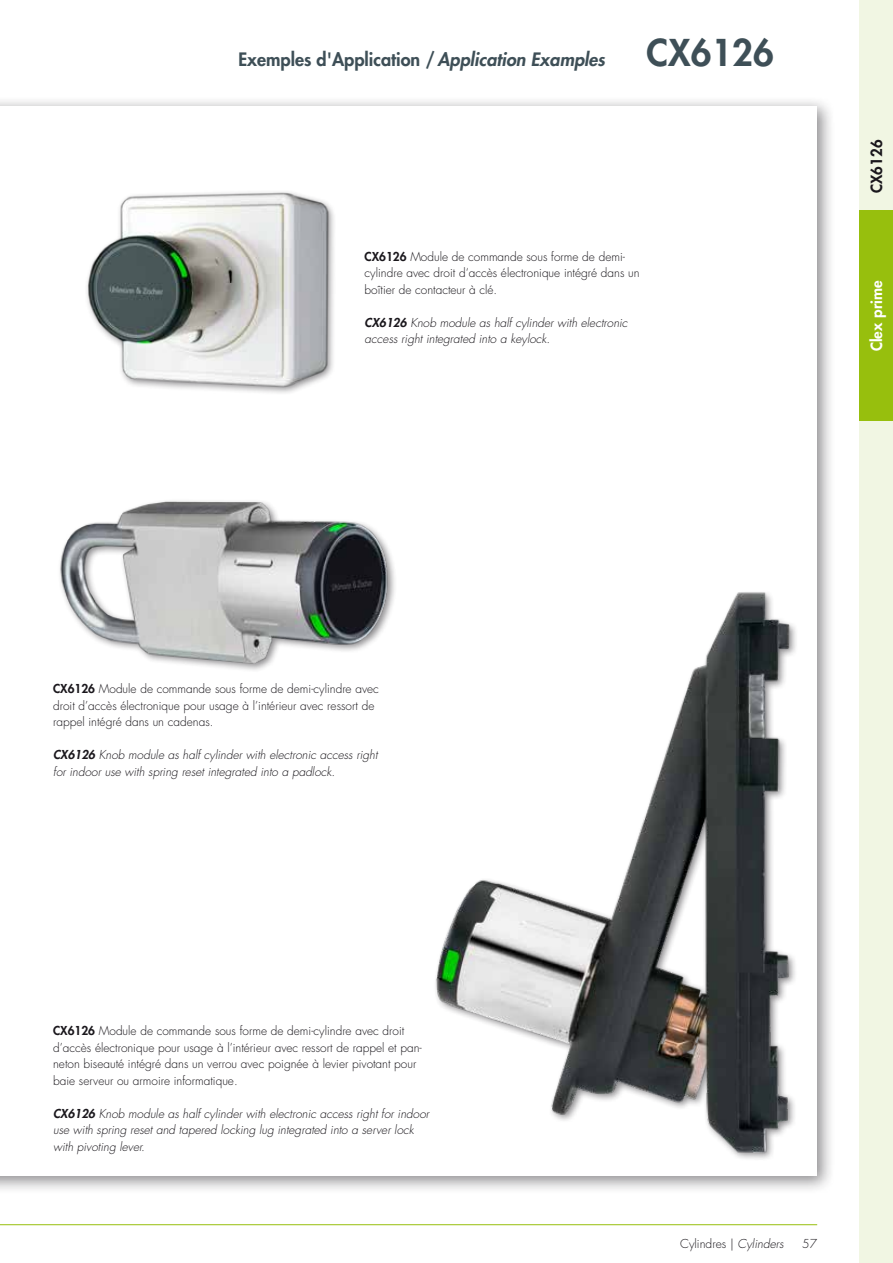
<style>
.page{position:relative;width:893px;height:1263px;background:#fff}
.page>*{position:absolute;margin:0;border:0;box-sizing:border-box;transform-origin:0 0}
.t1{font:800 18px "Futura Std";color:#3e4f57}
.t2{font:800 15px "Futura Std";letter-spacing:.01em;color:#fff}
.t3{font:800 15px "Futura Std";letter-spacing:.01em;color:#1a171c}
.t4{font:300 12px/16.5px "Futura Std";color:#1a171c}
.t5{font:italic 300 12px/16.5px "Futura Std";color:#1a171c}
.s1{font-style:italic}
.s2{font-size:36px}
.s3{font-weight:800}
</style>
<div class="page">
<div style="left:859px;top:0;width:34px;height:1263px;background:#f1f6e3"></div>
<div style="left:859px;top:210px;width:34px;height:211px;background:#97bf0d"></div>
<hr style="left:0;top:1224px;width:817px;height:1px;background:#97bf0d">
<div style="left:0;top:96px;width:835px;height:1098px;background:#1a171c;opacity:.5"></div>
<div style="left:0;top:106px;width:816px;height:1069px;background:#fff"></div>
<img style="left:435px;top:592px;width:361px;height:567px">
<img style="left:60px;top:501px;width:334px;height:169px">
<img style="left:86px;top:192px;width:248px;height:201px">
<h1 class="t1" style="left:238px;top:48px;width:537px">Exemples d'Application /<span class="s1">Application Examples</span> <span class="s2">CX6126</span></h1>
<p class="t4" style="left:365px;top:248px;width:276px"><span class="s3">CX6126</span> Module de commande sous forme de demi&shy;cylindre avec droit d‘accès électronique intégré dans un boîtier de contacteur à clé.</p>
<p class="t5" style="left:365px;top:314px;width:264px"><span class="s3">CX6126</span> Knob module as half cylinder with electronic access right integrated into a keylock.</p>
<p class="t3" style="left:867px;top:193px;width:55px;rotate:-90deg">CX6126</p>
<p class="t2" style="left:867px;top:351px;width:73px;rotate:-90deg">Clex prime</p>
<p class="t4" style="left:53px;top:681px;width:327px"><span class="s3">CX6126</span> Module de commande sous forme de demi-cylindre avec droit d’accès électronique pour usage à l’intérieur avec ressort de rappel intégré dans un cadenas.</p>
<p class="t5" style="left:53px;top:747px;width:326px"><span class="s3">CX6126</span> Knob module as half cylinder with electronic access right for indoor use with spring reset integrated into a padlock.</p>
<p class="t4" style="left:53px;top:1023px;width:370px"><span class="s3">CX6126</span> Module de commande sous forme de demi-cylindre avec droit d’accès électronique pour usage à l’intérieur avec ressort de rappel et pan&shy;neton biseauté intégré dans un verrou avec poignée à levier pivotant pour baie serveur ou armoire informatique.</p>
<p class="t5" style="left:53px;top:1106px;width:377px"><span class="s3">CX6126</span> Knob module as half cylinder with electronic access right for indoor use with spring reset and tapered locking lug integrated into a server lock with pivoting lever.</p>
<p class="t4" style="left:680px;top:1236px;width:105px">Cylindres | <span class="s1">Cylinders</span></p>
<p class="t4" style="left:802px;top:1236px;width:16px">57</p>
</div>
